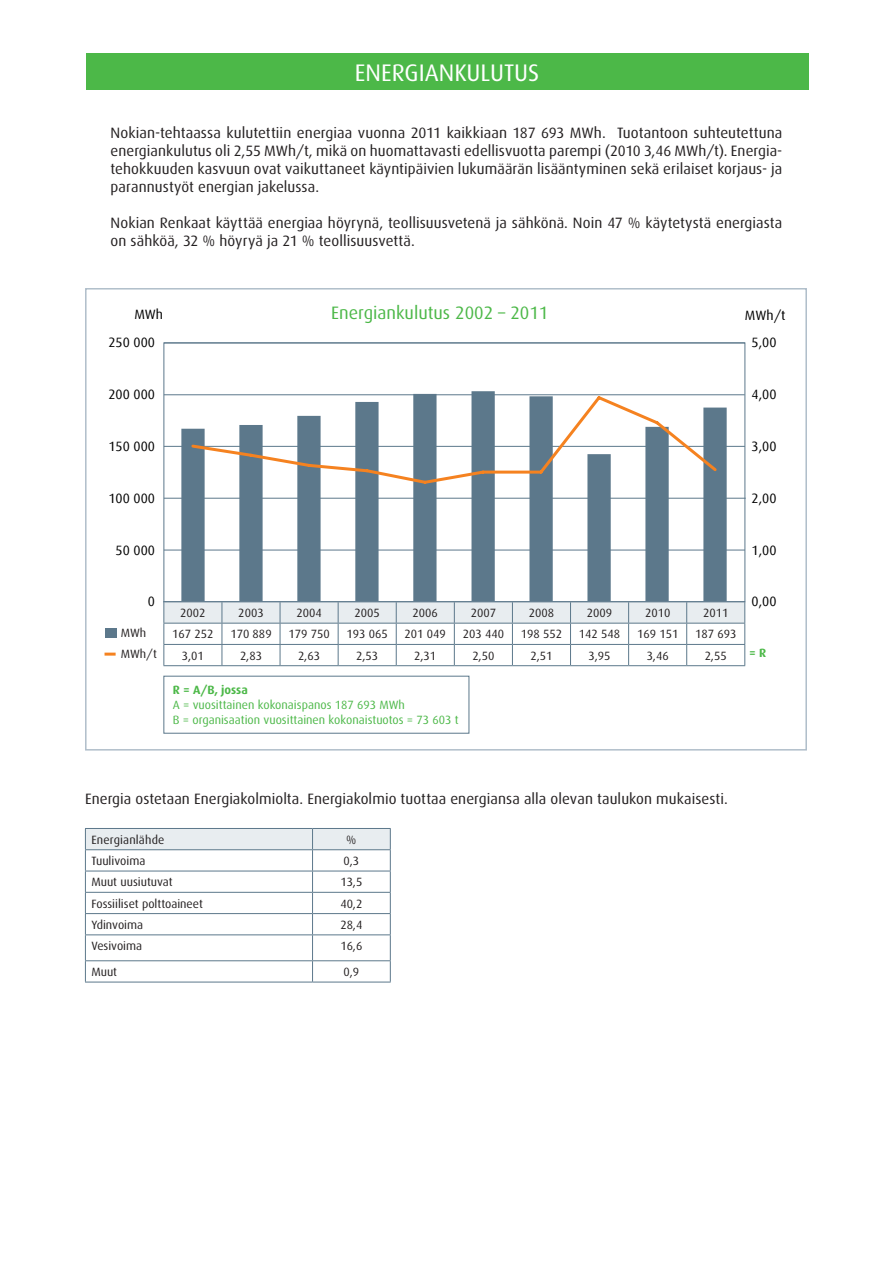
<style>
.page{position:relative;width:893px;height:1263px;background:#fff}
.page>*{position:absolute;margin:0;border:0;box-sizing:border-box;transform-origin:0 0}
.t1{font:24px "Dax";color:#fff}
.t2{font:18px "Dax";color:#4cb848}
.t3{font:15px/18px "Dax";letter-spacing:.005em;color:#231f20;text-align:justify}
.t4{font:13.5px "Dax";color:#000}
.t5{font:12px/21px "Dax";color:#231f20}
.t6{font:12px/15px "Dax";color:#4cb848}
.t7{font:700 12px "Dax";color:#4cb848}
</style>
<div class="page">
<hr style="left:164px;top:446px;width:581px;height:1px;background:#5c788b">
<hr style="left:164px;top:550px;width:581px;height:1px;background:#5c788b">
<hr style="left:164px;top:498px;width:582px;height:1px;background:#5c788b">
<hr style="left:164px;top:394px;width:581px;height:1px;background:#5c788b">
<hr style="left:164px;top:343px;width:581px;height:1px;background:#5c788b">
<svg style="left:181px;top:391px;width:546px;height:210px"></svg>
<svg style="left:189px;top:393px;width:530px;height:93px"></svg>
<div style="left:85px;top:288px;width:722px;height:462px;border:2px solid #b0beca"></div>
<div style="left:86px;top:54px;width:723px;height:36px;background:#4cb848"></div>
<div style="left:105px;top:628px;width:11px;height:9px;background:#5c788b"></div>
<svg style="left:105px;top:653px;width:11px;height:3px"></svg>
<hr style="left:163px;top:601px;width:59px;height:1px;background:#5c788b">
<hr style="left:222px;top:601px;width:58px;height:1px;background:#5c788b">
<hr style="left:280px;top:601px;width:58px;height:1px;background:#5c788b">
<hr style="left:338px;top:601px;width:58px;height:1px;background:#5c788b">
<hr style="left:396px;top:601px;width:58px;height:1px;background:#5c788b">
<hr style="left:454px;top:601px;width:58px;height:1px;background:#5c788b">
<hr style="left:512px;top:601px;width:58px;height:1px;background:#5c788b">
<hr style="left:570px;top:601px;width:59px;height:1px;background:#5c788b">
<hr style="left:629px;top:601px;width:58px;height:1px;background:#5c788b">
<hr style="left:687px;top:601px;width:58px;height:1px;background:#5c788b">
<hr style="left:163px;top:665px;width:59px;height:1px;background:#5c788b">
<hr style="left:222px;top:665px;width:58px;height:1px;background:#5c788b">
<hr style="left:280px;top:665px;width:58px;height:1px;background:#5c788b">
<hr style="left:338px;top:665px;width:58px;height:1px;background:#5c788b">
<hr style="left:396px;top:665px;width:58px;height:1px;background:#5c788b">
<hr style="left:454px;top:665px;width:58px;height:1px;background:#5c788b">
<hr style="left:512px;top:665px;width:58px;height:1px;background:#5c788b">
<hr style="left:570px;top:665px;width:59px;height:1px;background:#5c788b">
<hr style="left:629px;top:665px;width:58px;height:1px;background:#5c788b">
<hr style="left:687px;top:665px;width:58px;height:1px;background:#5c788b">
<svg style="left:163px;top:602px;width:582px;height:63px"></svg>
<hr style="left:629px;top:644px;width:58px;height:1px;background:#5c788b">
<hr style="left:687px;top:644px;width:58px;height:1px;background:#5c788b">
<div style="left:163px;top:676px;width:306px;height:58px;border:1px solid #5c788b"></div>
<svg style="left:85px;top:828px;width:306px;height:154px"></svg>
<hr style="left:85px;top:982px;width:228px;height:1px;background:#5c788b">
<hr style="left:313px;top:982px;width:78px;height:1px;background:#5c788b">
<h1 class="t1" style="left:355px;top:60px;width:24px">Energianku</h1>
<h1 class="t1" style="left:481px;top:60px;width:46px">lutus</h1>
<p class="t3" style="left:111px;top:124px;width:673px">Nokian-tehtaassa kulutettiin energiaa vuonna 2011 kaikkiaan 187 693 MWh. Tuotantoon suhteutettuna energiankulutus oli 2,55 MWh/t, mikä on huomattavasti edellisvuotta parempi (2010 3,46 MWh/t). Energia&shy;tehokkuuden kasvuun ovat vaikuttaneet käyntipäivien lukumäärän lisääntyminen sekä erilaiset korjaus- ja parannustyöt energian jakelussa.</p>
<p class="t3" style="left:111px;top:214px;width:673px">Nokian Renkaat käyttää energiaa höyrynä, teollisuusvetenä ja sähkönä. Noin 47 % käytetystä energiasta on sähköä, 32 % höyryä ja 21 % teollisuusvettä.</p>
<p class="t4" style="left:134px;top:307px;width:30px">MWh</p>
<p class="t2" style="left:331px;top:303px;width:219px">Energiankulutus 2002 – 2011</p>
<p class="t4" style="left:745px;top:308px;width:42px">MWh/t</p>
<p class="t4" style="left:108px;top:335px;width:48px">250 000</p>
<p class="t4" style="left:752px;top:335px;width:26px">5,00</p>
<p class="t4" style="left:108px;top:387px;width:48px">200 000</p>
<p class="t4" style="left:752px;top:387px;width:26px">4,00</p>
<p class="t4" style="left:108px;top:439px;width:48px">150 000</p>
<p class="t4" style="left:752px;top:439px;width:26px">3,00</p>
<p class="t4" style="left:108px;top:491px;width:48px">100 000</p>
<p class="t4" style="left:752px;top:491px;width:26px">2,00</p>
<p class="t4" style="left:116px;top:542px;width:41px">50 000</p>
<p class="t4" style="left:148px;top:594px;width:9px">0</p>
<p class="t5" style="left:121px;top:623px;width:38px">MWh<br>MWh/t</p>
<p class="t4" style="left:752px;top:542px;width:26px">1,00</p>
<p class="t4" style="left:752px;top:594px;width:26px">0,00</p>
<p class="t5" style="left:180px;top:603px;width:27px">2002</p>
<p class="t5" style="left:238px;top:603px;width:27px">2003</p>
<p class="t5" style="left:296px;top:603px;width:27px">2004</p>
<p class="t5" style="left:354px;top:603px;width:27px">2005</p>
<p class="t5" style="left:413px;top:603px;width:27px">2006</p>
<p class="t5" style="left:471px;top:603px;width:27px">2007</p>
<p class="t5" style="left:529px;top:603px;width:27px">2008</p>
<p class="t5" style="left:587px;top:603px;width:27px">2009</p>
<p class="t5" style="left:645px;top:603px;width:27px">2010</p>
<p class="t5" style="left:703px;top:603px;width:27px">2011</p>
<p class="t5" style="left:172px;top:624px;width:43px">167 252</p>
<p class="t5" style="left:230px;top:624px;width:43px">170 889</p>
<p class="t5" style="left:288px;top:624px;width:43px">179 750</p>
<p class="t5" style="left:347px;top:624px;width:43px">193 065</p>
<p class="t5" style="left:405px;top:624px;width:43px">201 049</p>
<p class="t5" style="left:463px;top:624px;width:43px">203 440</p>
<p class="t5" style="left:521px;top:624px;width:43px">198 552</p>
<p class="t5" style="left:579px;top:624px;width:43px">142 548</p>
<p class="t5" style="left:637px;top:624px;width:43px">169 151</p>
<p class="t5" style="left:695px;top:624px;width:43px">187 693</p>
<p class="t5" style="left:182px;top:645px;width:24px">3,01</p>
<p class="t5" style="left:240px;top:645px;width:24px">2,83</p>
<p class="t5" style="left:298px;top:645px;width:24px">2,63</p>
<p class="t5" style="left:356px;top:645px;width:24px">2,53</p>
<p class="t5" style="left:414px;top:645px;width:24px">2,31</p>
<p class="t5" style="left:472px;top:645px;width:24px">2,50</p>
<p class="t5" style="left:530px;top:645px;width:24px">2,51</p>
<p class="t5" style="left:589px;top:645px;width:24px">3,95</p>
<p class="t5" style="left:647px;top:645px;width:24px">3,46</p>
<p class="t5" style="left:705px;top:645px;width:24px">2,55</p>
<p class="t7" style="left:749px;top:646px;width:19px">= R</p>
<p class="t7" style="left:173px;top:683px;width:77px">R = A/B, jossa</p>
<p class="t6" style="left:173px;top:698px;width:288px">A = vuosittainen kokonaispanos 187 693 MWh<br>B = organisaation vuosittainen kokonaistuotos = 73 603 t</p>
<p class="t3" style="left:85px;top:790px;width:644px">Energia ostetaan Energiakolmiolta. Energiakolmio tuottaa energiansa alla olevan taulukon mukaisesti.</p>
<p class="t5" style="left:91px;top:829px;width:75px">Energianlähde</p>
<p class="t5" style="left:346px;top:829px;width:12px">%</p>
<p class="t5" style="left:91px;top:850px;width:55px">Tuulivoima</p>
<p class="t5" style="left:344px;top:850px;width:17px">0,3</p>
<p class="t5" style="left:91px;top:872px;width:83px">Muut uusiutuvat</p>
<p class="t5" style="left:340px;top:872px;width:24px">13,5</p>
<p class="t5" style="left:91px;top:893px;width:113px">Fossiiliset polttoaineet</p>
<p class="t5" style="left:340px;top:893px;width:24px">40,2</p>
<p class="t5" style="left:91px;top:914px;width:53px">Ydinvoima</p>
<p class="t5" style="left:340px;top:914px;width:24px">28,4</p>
<p class="t5" style="left:91px;top:935px;width:52px">Vesivoima</p>
<p class="t5" style="left:340px;top:935px;width:24px">16,6</p>
<p class="t5" style="left:91px;top:961px;width:27px">Muut</p>
<p class="t5" style="left:344px;top:961px;width:17px">0,9</p>
</div>
